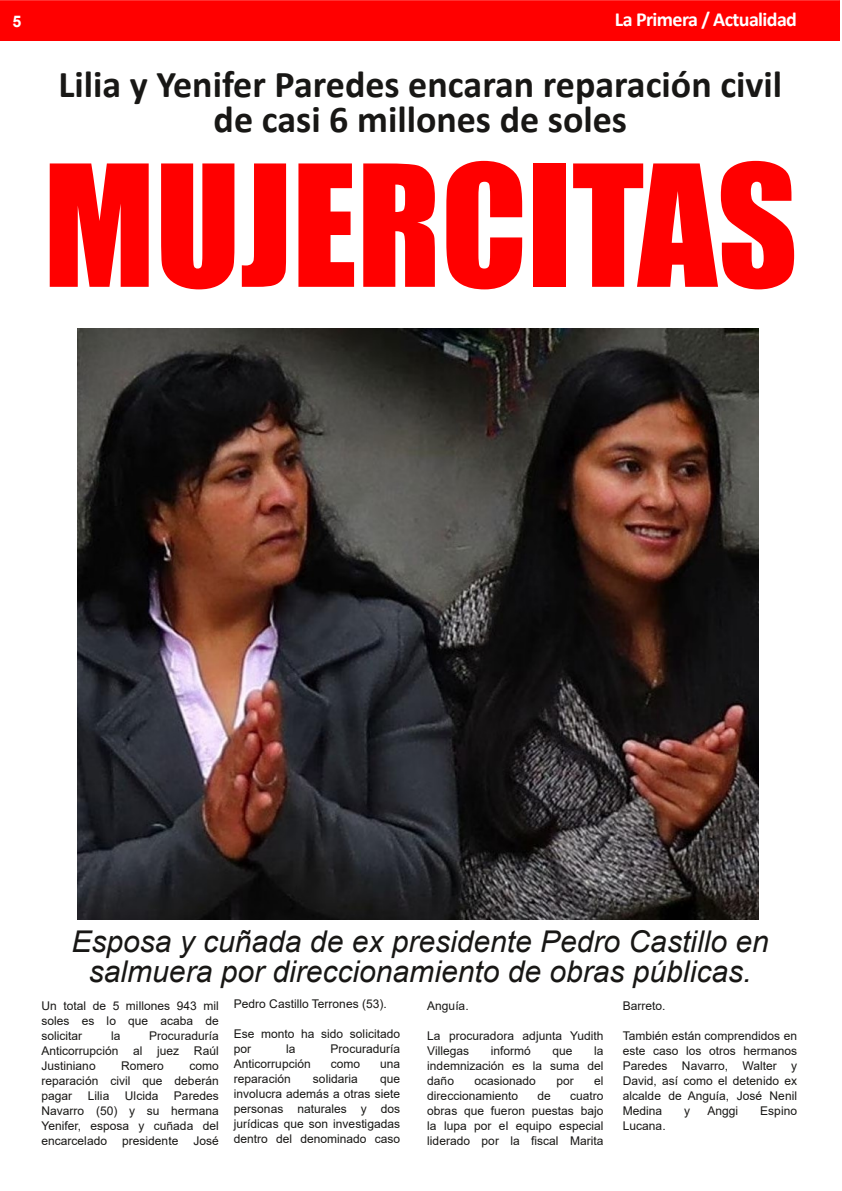
<style>
.page{position:relative;width:842px;height:1191px;background:#fff}
.page>*{position:absolute;margin:0;border:0;box-sizing:border-box;transform-origin:0 0}
.t1{font:156px "Impact";color:#f00}
.t2{font:700 38px/35px "Calibri";color:#181715;text-align:center}
.t3{font:italic 30px/30px "Arial";color:#181715;text-align:center}
.t4{font:700 20px "Calibri";letter-spacing:-.03em;color:#fff}
.t5{font:700 16px "Arial";color:#fff}
.t6{font:12px/15px "Arial";color:#181715;text-align:justify}
</style>
<div class="page">
<div style="left:0;top:0;width:840px;height:41px;background:#f00"></div>
<img style="left:77px;top:328px;width:682px;height:592px">
<h3 class="t5" style="left:12px;top:12px;width:10px">5</h3>
<h3 class="t4" style="left:615px;top:11px;width:184px">La Primera / Actualidad</h3>
<h2 class="t2" style="left:58px;top:70px;width:725px">Lilia y Yenifer Paredes encaran reparación civil de casi 6 millones de soles</h2>
<h1 class="t1" style="left:43px;top:129px;width:756px">MUJERCITAS</h1>
<h3 class="t3" style="left:71px;top:926px;width:699px">Esposa y cuñada de ex presidente Pedro Castillo en salmuera por direccionamiento de obras públicas.</h3>
<p class="t6" style="left:42px;top:998px;width:179px">Un total de 5 millones 943 mil soles es lo que acaba de solicitar</p>
<p class="t6" style="left:42px;top:1028px;width:179px;text-indent:108px">Procuraduría Anticorrupción al juez Raúl Justiniano</p>
<p class="t6" style="left:111px;top:1028px;width:11px">la</p>
<p class="t6" style="left:121px;top:1058px;width:44px">Romero</p>
<p class="t6" style="left:42px;top:1058px;width:179px;text-indent:148px">como reparación civil que deberán pagar</p>
<p class="t6" style="left:42px;top:1088px;width:179px;text-indent:132px">Paredes Navarro (50) y su hermana Yenifer, esposa y cuñada del encarcelado</p>
<p class="t6" style="left:88px;top:1088px;width:23px">Lilia</p>
<p class="t6" style="left:125px;top:1088px;width:35px">Ulcida</p>
<p class="t6" style="left:122px;top:1133px;width:58px">presidente</p>
<p class="t6" style="left:193px;top:1133px;width:27px">José</p>
<p class="t6" style="left:234px;top:996px;width:154px">Pedro Castillo Terrones (53).</p>
<p class="t6" style="left:234px;top:1026px;width:168px">Ese monto ha sido solicitado por</p>
<p class="t6" style="left:286px;top:1041px;width:11px">la</p>
<p class="t6" style="left:331px;top:1041px;width:71px">Procuraduría</p>
<p class="t6" style="left:234px;top:1056px;width:78px">Anticorrupción</p>
<p class="t6" style="left:331px;top:1056px;width:31px">como</p>
<p class="t6" style="left:380px;top:1056px;width:22px">una</p>
<p class="t6" style="left:234px;top:1071px;width:58px">reparación</p>
<p class="t6" style="left:313px;top:1071px;width:46px">solidaria</p>
<p class="t6" style="left:234px;top:1071px;width:168px;text-indent:146px">que involucra además a otras siete personas naturales y dos jurídicas que son investigadas dentro del denominado caso</p>
<p class="t6" style="left:427px;top:998px;width:43px">Anguía.</p>
<p class="t6" style="left:427px;top:1028px;width:178px">La procuradora adjunta Yudith<br>Villegas</p>
<p class="t6" style="left:491px;top:1043px;width:42px">informó</p>
<p class="t6" style="left:552px;top:1043px;width:22px">que</p>
<p class="t6" style="left:427px;top:1043px;width:178px;text-indent:167px">la indemnización es la suma del daño</p>
<p class="t6" style="left:474px;top:1073px;width:63px">ocasionado</p>
<p class="t6" style="left:556px;top:1073px;width:19px">por</p>
<p class="t6" style="left:594px;top:1073px;width:11px">el</p>
<p class="t6" style="left:427px;top:1088px;width:92px">direccionamiento</p>
<p class="t6" style="left:537px;top:1088px;width:15px">de</p>
<p class="t6" style="left:427px;top:1088px;width:178px;text-indent:143px">cuatro obras que fueron puestas bajo la lupa por el equipo especial liderado por la fiscal Marita</p>
<p class="t6" style="left:623px;top:998px;width:44px">Barreto.</p>
<p class="t6" style="left:623px;top:1028px;width:176px">También están comprendidos en este caso los otros hermanos Paredes Navarro, Walter y David, así como el detenido ex alcalde de Anguía, José Nenil Medina</p>
<p class="t6" style="left:684px;top:1103px;width:7px">y</p>
<p class="t6" style="left:707px;top:1103px;width:32px">Anggi</p>
<p class="t6" style="left:760px;top:1103px;width:38px">Espino</p>
<p class="t6" style="left:623px;top:1118px;width:44px">Lucana.</p>
</div>
